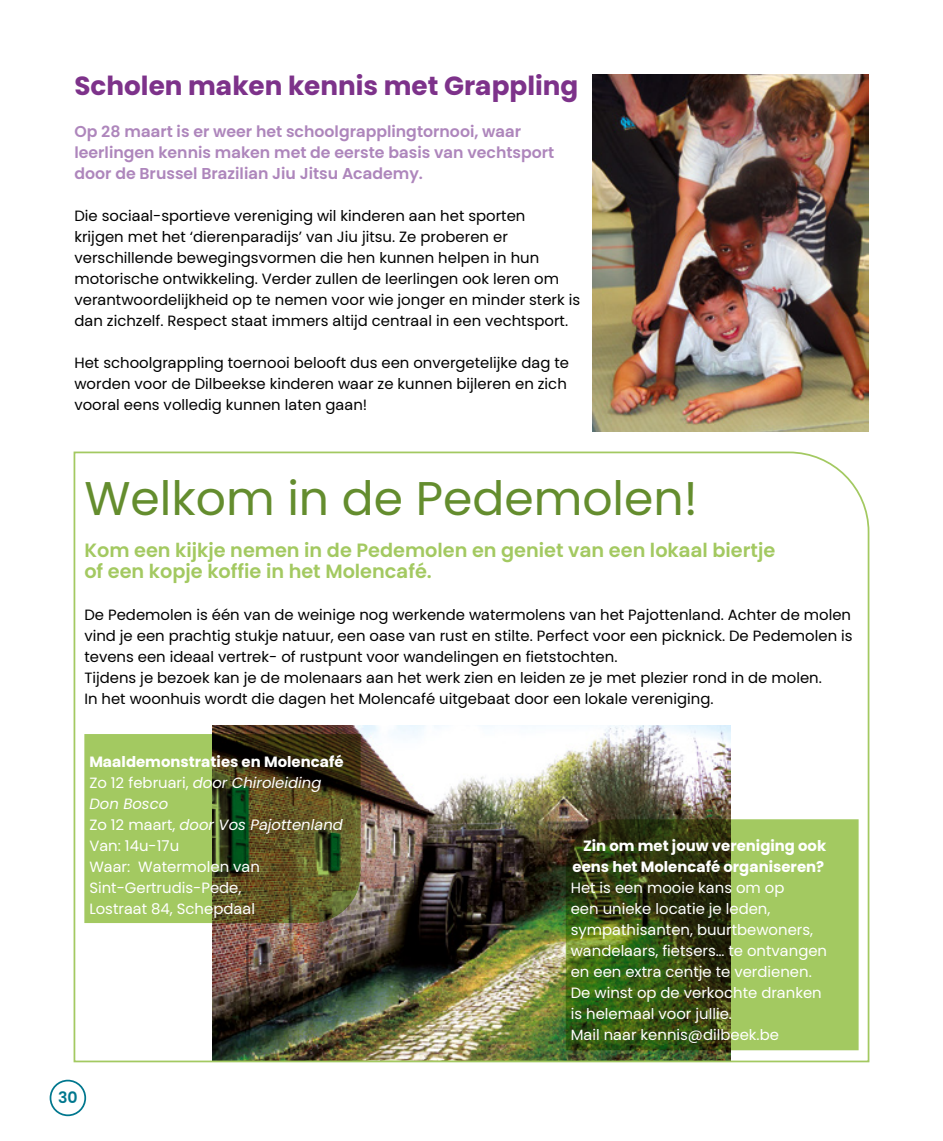
<style>
.page{position:relative;width:943px;height:1141px;background:#fff}
.page>*{position:absolute;margin:0;border:0;box-sizing:border-box;transform-origin:0 0}
.t1{font:47.25px "Poppins";color:#648d2e}
.t2{font:700 26.25px "Poppins";color:#7d328a}
.t3{font:600 19.25px/21px "Poppins";color:#a3c961}
.t4{font:600 15.75px/21px "Poppins";color:#ae86bc}
.t5{font:600 15.75px "Poppins";color:#00778e}
.t6{font:14.88px/21px "Poppins";color:#000}
.t7{font:14.88px/21px "Poppins";color:#fff}
.t8{font:700 14.88px/21px "Poppins";color:#fff;text-align:right}
.s1{font-weight:700}
.s2{font-style:italic}
</style>
<div class="page">
<div style="left:50px;top:1080px;width:36px;height:36px;border:2px solid #00778e;border-radius:50%"></div>
<img style="left:592px;top:74px;width:276px;height:357px">
<img style="left:73px;top:451px;width:797px;height:612px">
<h2 class="t2" style="left:74px;top:71px;width:505px">Scholen maken kennis met Grappling</h2>
<p class="t4" style="left:74px;top:121px;width:481px">Op 28 maart is er weer het schoolgrapplingtornooi, waar leerlingen kennis maken met de eerste basis van vechtsport door de Brussel Brazilian Jiu Jitsu Academy.</p>
<p class="t6" style="left:74px;top:206px;width:507px">Die sociaal-sportieve vereniging wil kinderen aan het sporten<br>krijgen met het ‘dierenparadijs’ van Jiu jitsu. Ze proberen er verschillende bewegingsvormen die hen kunnen helpen in hun motorische ontwikkeling. Verder zullen de leerlingen ook leren om verantwoordelijkheid op te nemen voor wie jonger en minder sterk is dan zichzelf. Respect staat immers altijd centraal in een vechtsport.</p>
<p class="t6" style="left:74px;top:353px;width:496px">Het schoolgrappling toernooi belooft dus een onvergetelijke dag te worden voor de Dilbeekse kinderen waar ze kunnen bijleren en zich vooral eens volledig kunnen laten gaan!</p>
<h1 class="t1" style="left:84px;top:471px;width:615px">Welkom in de Pedemolen!</h1>
<p class="t3" style="left:84px;top:540px;width:692px">Kom een kijkje nemen in de Pedemolen en geniet van een lokaal biertje of een kopje koffie in het Molencafé.</p>
<p class="t6" style="left:84px;top:605px;width:769px">De Pedemolen is één van de weinige nog werkende watermolens van het Pajottenland. Achter de molen vind je een prachtig stukje natuur, een oase van rust en stilte. Perfect voor een picknick. De Pedemolen is tevens een ideaal vertrek- of rustpunt voor wandelingen en fietstochten.<br>Tijdens je bezoek kan je de molenaars aan het werk zien en leiden ze je met plezier rond in de molen.<br>In het woonhuis wordt die dagen het Molencafé uitgebaat door een lokale vereniging.</p>
<p class="t7" style="left:89px;top:752px;width:256px"><span class="s1">Maaldemonstraties en Molencafé<br></span>Zo 12 februari, <span class="s2">door Chiroleiding<br>Don Bosco<br></span>Zo 12 maart, <span class="s2">door Vos Pajottenland<br></span>Van: 14u-17u<br>Waar: Watermolen van<br>Sint-Gertrudis-Pede,<br>Lostraat 84, Schepdaal</p>
<p class="t5" style="left:58px;top:1088px;width:21px">30</p>
<p class="t8" style="left:572px;top:836px;width:255px">Zin om met jouw vereniging ook eens het Molencafé organiseren?</p>
<p class="t7" style="left:570px;top:878px;width:258px">Het is een mooie kans om op<br>een unieke locatie je leden, sympathisanten, buurtbewoners, wandelaars, fietsers… te ontvangen en een extra centje te verdienen.<br>De winst op de verkochte dranken is helemaal voor jullie.<br>Mail naar kennis@dilbeek.be</p>
</div>
